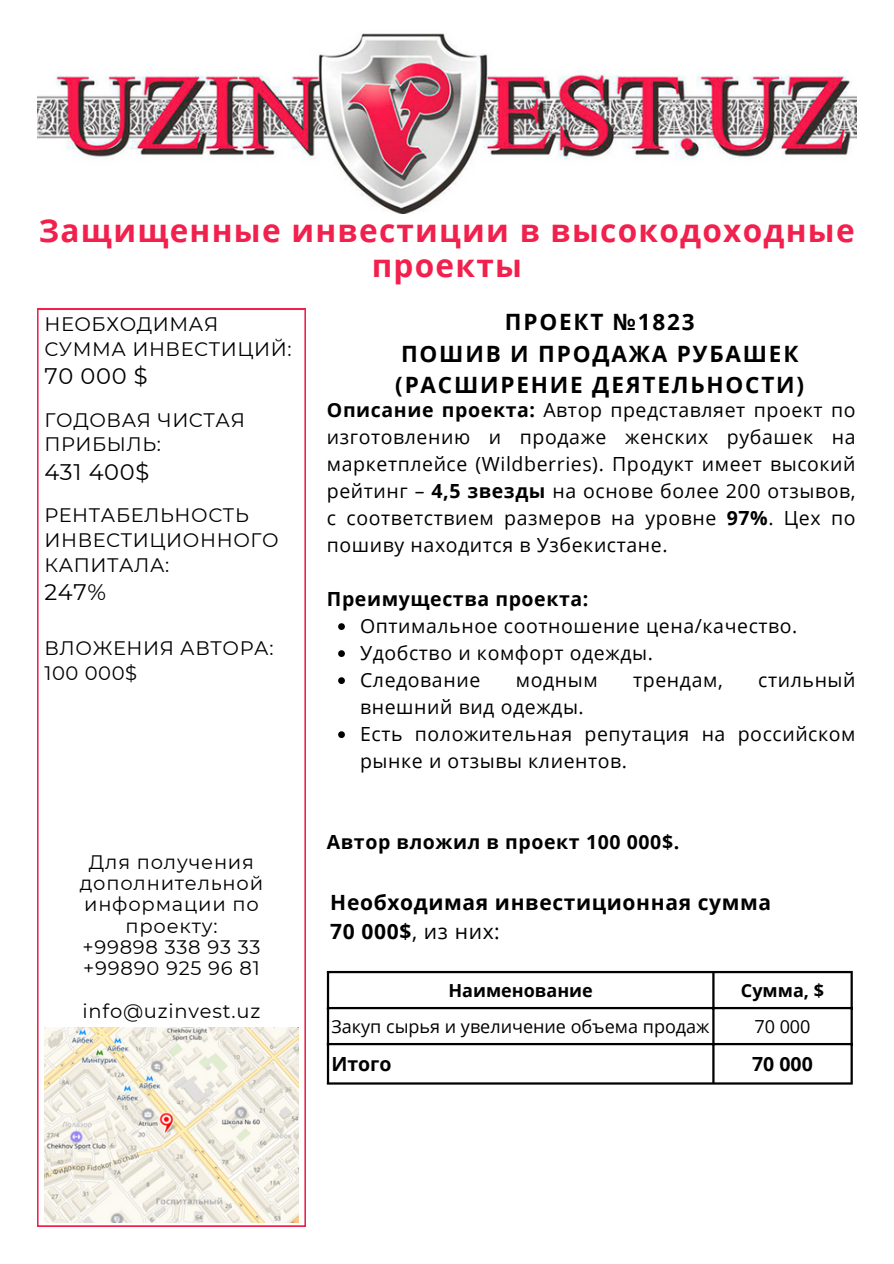
<style>
.page{position:relative;width:894px;height:1264px;background:#fff}
.page>*{position:absolute;margin:0;border:0;box-sizing:border-box;transform-origin:0 0}
.t1{font:700 31.5px/34.8px "Open Sans";letter-spacing:.04em;color:#f1204c;text-align:center}
.t2{font:700 22.5px/31.5px "Open Sans";letter-spacing:.08em;color:#000;text-align:center}
.t3{font:22.5px "Montserrat";letter-spacing:.03em;color:#000}
.t4{font:700 21px/29.2px "Open Sans";letter-spacing:.03em;color:#000}
.t5{font:19.5px/27px "Open Sans";letter-spacing:.03em;color:#000;text-align:justify}
.t6{font:19.5px/24.8px "Montserrat";letter-spacing:.03em;color:#000}
.t7{font:700 19.5px "Open Sans";letter-spacing:.03em;color:#000}
.t8{font:18px "Open Sans";color:#000}
.t9{font:700 18px "Open Sans";color:#000}
.s1{font-weight:700}
.s2{font-weight:400}
</style>
<div class="page">
<img style="left:37px;top:33px;width:818px;height:181px">
<svg style="left:37px;top:309px;width:268px;height:917px"></svg>
<img style="left:44px;top:1027px;width:255px;height:195px">
<svg style="left:338px;top:623px;width:7px;height:7px"></svg>
<svg style="left:338px;top:650px;width:7px;height:7px"></svg>
<svg style="left:338px;top:677px;width:7px;height:7px"></svg>
<svg style="left:338px;top:731px;width:7px;height:7px"></svg>
<hr style="left:327px;top:973px;width:2px;height:109px;background:#000">
<hr style="left:712px;top:973px;width:2px;height:109px;background:#000">
<hr style="left:850px;top:973px;width:2px;height:109px;background:#000">
<hr style="left:327px;top:970px;width:525px;height:3px;background:#000">
<hr style="left:327px;top:1006px;width:525px;height:3px;background:#000">
<hr style="left:327px;top:1042px;width:525px;height:3px;background:#000">
<hr style="left:327px;top:1082px;width:525px;height:2px;background:#000">
<h1 class="t1" style="left:39px;top:213px;width:817px">Защищенные инвестиции в высокодоходные проекты</h1>
<p class="t6" style="left:44px;top:311px;width:249px">НЕОБХОДИМАЯ<br>СУММА ИНВЕСТИЦИЙ:</p>
<p class="t3" style="left:44px;top:362px;width:105px">70 000 $</p>
<p class="t6" style="left:44px;top:407px;width:202px">ГОДОВАЯ ЧИСТАЯ<br>ПРИБЫЛЬ:</p>
<p class="t3" style="left:44px;top:457px;width:106px">431 400$</p>
<p class="t6" style="left:44px;top:503px;width:236px">РЕНТАБЕЛЬНОСТЬ<br>ИНВЕСТИЦИОННОГО<br>КАПИТАЛА:</p>
<p class="t3" style="left:44px;top:578px;width:63px">247%</p>
<p class="t6" style="left:44px;top:635px;width:230px">ВЛОЖЕНИЯ АВТОРА:<br>100 000$</p>
<p class="t6" style="left:80px;top:850px;width:185px;line-height:21.3px;text-align:center">Для получения дополнительной информации по проекту:</p>
<p class="t6" style="left:82px;top:934px;width:180px">+99898 338 93 33</p>
<p class="t6" style="left:83px;top:956px;width:178px">+99890 925 96 81</p>
<p class="t6" style="left:83px;top:998px;width:179px">info@uzinvest.uz</p>
<h2 class="t2" style="left:395px;top:306px;width:410px">ПРОЕКТ №1823<br>ПОШИВ И ПРОДАЖА РУБАШЕК (РАСШИРЕНИЕ ДЕЯТЕЛЬНОСТИ)</h2>
<p class="t5" style="left:327px;top:396px;width:530px"><span class="s1">Описание проекта:</span> Автор представляет проект по изготовлению и продаже женских рубашек на маркетплейсе (Wildberries). Продукт имеет высокий рейтинг – <span class="s1">4,5 звезды</span> на основе более 200 отзывов, с соответствием размеров на уровне <span class="s1">97%</span>. Цех по пошиву находится в Узбекистане.</p>
<h5 class="t7" style="left:327px;top:585px;width:263px">Преимущества проекта:</h5>
<p class="t5" style="left:360px;top:612px;width:439px">Оптимальное соотношение цена/качество.</p>
<p class="t5" style="left:360px;top:639px;width:294px">Удобство и комфорт одежды.</p>
<p class="t5" style="left:360px;top:666px;width:122px">Следование</p>
<p class="t5" style="left:515px;top:666px;width:83px">модным</p>
<p class="t5" style="left:633px;top:666px;width:91px">трендам,</p>
<p class="t5" style="left:758px;top:666px;width:99px">стильный</p>
<p class="t5" style="left:360px;top:693px;width:225px">внешний вид одежды.</p>
<p class="t5" style="left:360px;top:720px;width:497px">Есть положительная репутация на российском рынке и отзывы клиентов.</p>
<h5 class="t7" style="left:327px;top:828px;width:354px">Автор вложил в проект 100 000$.</h5>
<h3 class="t4" style="left:330px;top:886px;width:442px">Необходимая инвестиционная сумма<br>70 000$<span class="s2">, из них:</span></h3>
<p class="t9" style="left:448px;top:977px;width:146px">Наименование</p>
<p class="t9" style="left:740px;top:977px;width:85px">Сумма, $</p>
<p class="t8" style="left:331px;top:1013px;width:379px">Закуп сырья и увеличение объема продаж</p>
<p class="t8" style="left:754px;top:1013px;width:58px">70 000</p>
<p class="t7" style="left:331px;top:1050px;width:62px">Итого</p>
<p class="t7" style="left:752px;top:1050px;width:62px">70 000</p>
</div>
